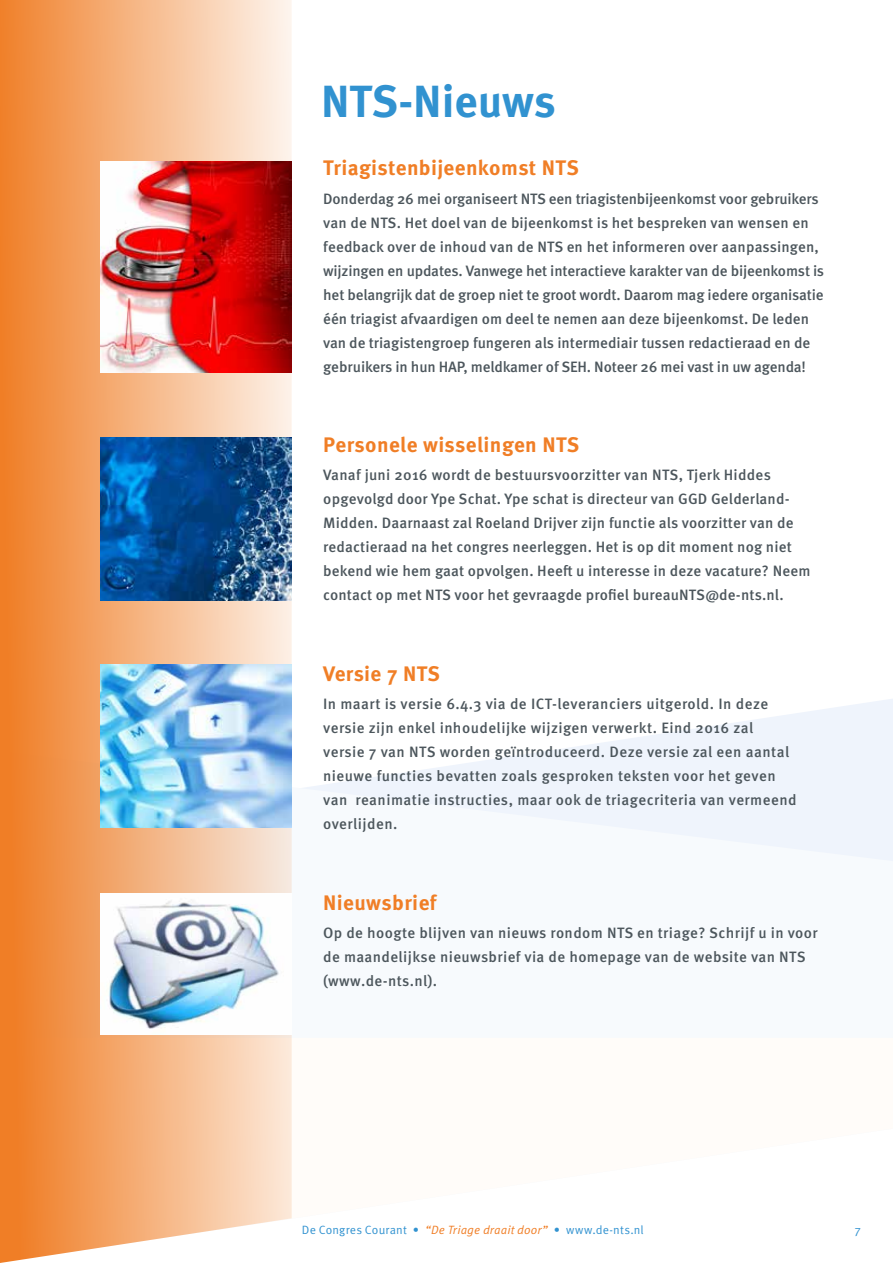
<style>
.page{position:relative;width:893px;height:1263px;background:#fff}
.page>*{position:absolute;margin:0;border:0;box-sizing:border-box;transform-origin:0 0}
.t1{font:700 45px "Meta OT";color:#3192d0}
.t2{font:700 21px "Meta OT";letter-spacing:.02em;color:#f07e26}
.t3{font:500 15px/24px "Meta OT";letter-spacing:-.01em;color:#4c565c}
.t4{font:500 15px/24px "Meta OT";letter-spacing:.01em;color:#4c565c}
.t5{font:500 15px/24px "Meta OT";letter-spacing:.03em;color:#4c565c}
.t6{font:12px "Meta OT Norm";letter-spacing:.015em;color:#3192d0}
.s1{font-family:"Meta OT Norm Ita";color:#f07e26}
</style>
<div class="page">
<svg style="left:550px;top:699px;width:343px;height:52px;fill:#eff4fc"></svg>
<svg style="left:301px;top:751px;width:592px;height:110px;fill:#eff4fc"></svg>
<svg style="left:1px;top:0;width:291px;height:1263px;background:#f3ab74"></svg>
<img style="left:101px;top:438px;width:191px;height:162px">
<img style="left:101px;top:665px;width:191px;height:162px">
<img style="left:101px;top:162px;width:191px;height:210px">
<hr style="left:0;top:0;width:1px;height:1263px;background:#3192d0">
<img style="left:101px;top:893px;width:191px;height:141px">
<h1 class="t1" style="left:321px;top:74px;width:236px">NTS-Nieuws</h1>
<h2 class="t2" style="left:323px;top:156px;width:257px">Triagistenbijeenkomst NTS</h2>
<p class="t3" style="left:323px;top:187px;width:502px">Donderdag 26 mei organiseert NTS een triagistenbijeenkomst voor gebruikers van de NTS. Het doel van de bijeenkomst is het bespreken van wensen en feedback over de inhoud van de NTS en het informeren over aanpassingen, wijzingen en updates. Vanwege het interactieve karakter van de bijeenkomst is het belangrijk dat de groep niet te groot wordt. Daarom mag iedere organisatie één triagist afvaardigen om deel te nemen aan deze bijeenkomst. De leden van de triagistengroep fungeren als intermediair tussen redactieraad en de gebruikers in hun HAP, meldkamer of SEH. Noteer 26 mei vast in uw agenda!</p>
<h2 class="t2" style="left:323px;top:432px;width:258px">Personele wisselingen NTS</h2>
<p class="t4" style="left:323px;top:464px;width:489px">Vanaf juni 2016 wordt de bestuursvoorzitter van NTS, Tjerk Hiddes opgevolgd door Ype Schat. Ype schat is directeur van GGD Gelderland-Midden. Daarnaast zal Roeland Drijver zijn functie als voorzitter van de redactieraad na het congres neerleggen. Het is op dit moment nog niet bekend wie hem gaat opvolgen. Heeft u interesse in deze vacature? Neem contact op met NTS voor het gevraagde profiel bureauNTS@de-nts.nl.</p>
<h2 class="t2" style="left:323px;top:661px;width:118px">Versie 7 NTS</h2>
<p class="t5" style="left:323px;top:692px;width:475px">In maart is versie 6.4.3 via de ICT-leveranciers uitgerold. In deze versie zijn enkel inhoudelijke wijzigen verwerkt. Eind 2016 zal versie 7 van NTS worden geïntroduceerd. Deze versie zal een aantal nieuwe functies bevatten zoals gesproken teksten voor het geven van reanimatie instructies, maar ook de triagecriteria van vermeend overlijden.</p>
<h2 class="t2" style="left:323px;top:890px;width:115px">Nieuwsbrief</h2>
<p class="t4" style="left:323px;top:921px;width:496px">Op de hoogte blijven van nieuws rondom NTS en triage? Schrijf u in voor de maandelijkse nieuwsbrief via de homepage van de website van NTS (www.de-nts.nl).</p>
<p class="t6" style="left:302px;top:1223px;width:343px">De Congres Courant • <span class="s1">“De Triage draait door”</span> • www.de-nts.nl</p>
<p class="t6" style="left:855px;top:1223px;width:8px">7</p>
</div>
